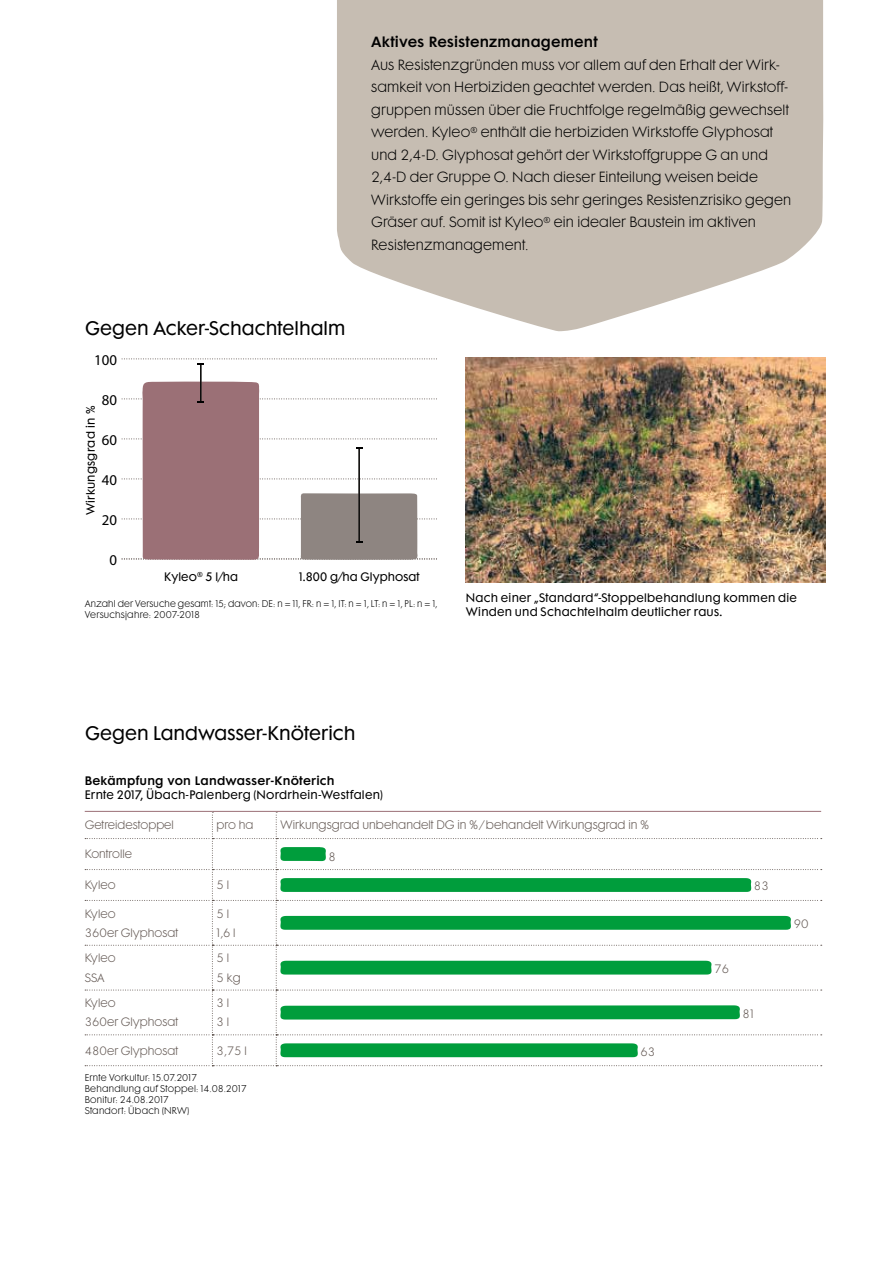
<style>
.page{position:relative;width:885px;height:1263px;background:#fff}
.page>*{position:absolute;margin:0;border:0;box-sizing:border-box;transform-origin:0 0}
.t1{font:18px "Futura Maxi Std";color:#000}
.t2{font:15px "Myriad Pro";color:#000}
.t3{font:300 13.5px/22.5px "Futura Maxi Std";letter-spacing:.015em;color:#000}
.t4{font:600 13.5px "Futura Maxi Std";letter-spacing:.015em;color:#000}
.t5{font:11.25px/13.5px "Futura Maxi Std";letter-spacing:.02em;color:#000}
.t6{font:300 11.25px "Futura Maxi Std";color:#625752}
.t7{font:600 11.25px "Futura Maxi Std";letter-spacing:.02em;color:#000}
.t8{font:300 11.1px/19.2px "Futura Maxi Std";color:#625752}
.t9{font:11.1px "Futura Maxi Std";letter-spacing:.02em;color:#000}
.t10{font:300 9px/10.8px "Futura Maxi Std";letter-spacing:.02em;color:#000}
</style>
<div class="page">
<hr style="left:200px;top:364px;width:1px;height:38px;background:#000">
<svg style="left:122px;top:358px;width:315px;height:6px"></svg>
<svg style="left:122px;top:381px;width:315px;height:179px"></svg>
<img style="left:466px;top:357px;width:359px;height:226px">
<hr style="left:85px;top:811px;width:127px;height:1px;background:#9b7076">
<hr style="left:212px;top:811px;width:64px;height:1px;background:#9b7076">
<hr style="left:276px;top:811px;width:545px;height:1px;background:#9b7076">
<svg style="left:85px;top:812px;width:736px;height:254px"></svg>
<svg style="left:337px;top:0;width:486px;height:331px;background:#ccc4ba"></svg>
<h1 class="t1" style="left:85px;top:317px;width:262px">Gegen Acker-Schachtelhalm</h1>
<p class="t2" style="left:94px;top:350px;width:24px">100</p>
<p class="t2" style="left:102px;top:390px;width:17px">80</p>
<p class="t9" style="left:83px;top:515px;width:111px;rotate:-90deg">Wirkungsgrad in %</p>
<p class="t2" style="left:102px;top:430px;width:17px">60</p>
<p class="t2" style="left:102px;top:470px;width:17px">40</p>
<p class="t2" style="left:102px;top:510px;width:17px">20</p>
<p class="t2" style="left:109px;top:550px;width:9px">0</p>
<p class="t4" style="left:371px;top:33px;width:228px">Aktives Resistenzmanagement</p>
<p class="t3" style="left:371px;top:53px;width:421px">Aus Resistenzgründen muss vor allem auf den Erhalt der Wirk&shy;samkeit von Herbiziden geachtet werden. Das heißt, Wirkstoff&shy;gruppen müssen über die Fruchtfolge regelmäßig gewechselt werden. Kyleo<sup>®</sup> enthält die herbiziden Wirkstoffe Glyphosat und 2,4-D. Glyphosat gehört der Wirkstoffgruppe G an und 2,4-D der Gruppe O. Nach dieser Einteilung weisen beide Wirkstoffe ein geringes bis sehr geringes Resistenzrisiko gegen Gräser auf. Somit ist Kyleo<sup>®</sup> ein idealer Baustein im aktiven Resistenzmanagement.</p>
<p class="t5" style="left:164px;top:570px;width:75px">Kyleo<sup>®</sup> 5 l/ha</p>
<p class="t5" style="left:299px;top:570px;width:122px">1.800 g/ha Glyphosat</p>
<p class="t10" style="left:85px;top:599px;width:354px">Anzahl der Versuche gesamt: 15; davon: DE: n = 11, FR: n = 1, IT: n = 1, LT: n = 1, PL: n = 1,<br>Versuchsjahre: 2007-2018</p>
<p class="t5" style="left:466px;top:591px;width:332px">Nach einer „Standard“-Stoppelbehandlung kommen die<br>Winden und Schachtelhalm deutlicher raus.</p>
<h1 class="t1" style="left:85px;top:722px;width:272px">Gegen Landwasser-Knöterich</h1>
<p class="t7" style="left:85px;top:773px;width:251px">Bekämpfung von Landwasser-Knöterich</p>
<p class="t5" style="left:85px;top:787px;width:300px">Ernte 2017, Übach-Palenberg (Nordrhein-Westfalen)</p>
<p class="t8" style="left:85px;top:815px;width:91px">Getreidestoppel</p>
<p class="t8" style="left:216px;top:815px;width:38px">pro ha</p>
<p class="t6" style="left:280px;top:818px;width:370px">Wirkungsgrad unbehandelt DG in %/behandelt Wirkungsgrad in %</p>
<p class="t8" style="left:85px;top:845px;width:49px">Kontrolle</p>
<p class="t8" style="left:328px;top:847px;width:9px">8</p>
<p class="t8" style="left:85px;top:875px;width:32px">Kyleo</p>
<p class="t8" style="left:216px;top:875px;width:14px">5 l</p>
<p class="t8" style="left:753px;top:877px;width:16px">83</p>
<p class="t8" style="left:85px;top:904px;width:95px">Kyleo<br>360er Glyphosat</p>
<p class="t8" style="left:216px;top:904px;width:21px">5 l<br>1,6 l</p>
<p class="t8" style="left:793px;top:914px;width:16px">90</p>
<p class="t8" style="left:85px;top:948px;width:32px">Kyleo<br>SSA</p>
<p class="t8" style="left:216px;top:948px;width:26px">5 l<br>5 kg</p>
<p class="t8" style="left:714px;top:959px;width:16px">76</p>
<p class="t8" style="left:85px;top:993px;width:95px">Kyleo<br>360er Glyphosat</p>
<p class="t8" style="left:216px;top:993px;width:14px">3 l<br>3 l</p>
<p class="t8" style="left:742px;top:1004px;width:13px">81</p>
<p class="t8" style="left:85px;top:1041px;width:95px">480er Glyphosat</p>
<p class="t8" style="left:216px;top:1041px;width:32px">3,75 l</p>
<p class="t8" style="left:640px;top:1042px;width:16px">63</p>
<p class="t10" style="left:85px;top:1072px;width:163px">Ernte Vorkultur: 15.07.2017<br>Behandlung auf Stoppel: 14.08.2017<br>Bonitur: 24.08.2017<br>Standort: Übach (NRW)</p>
</div>
